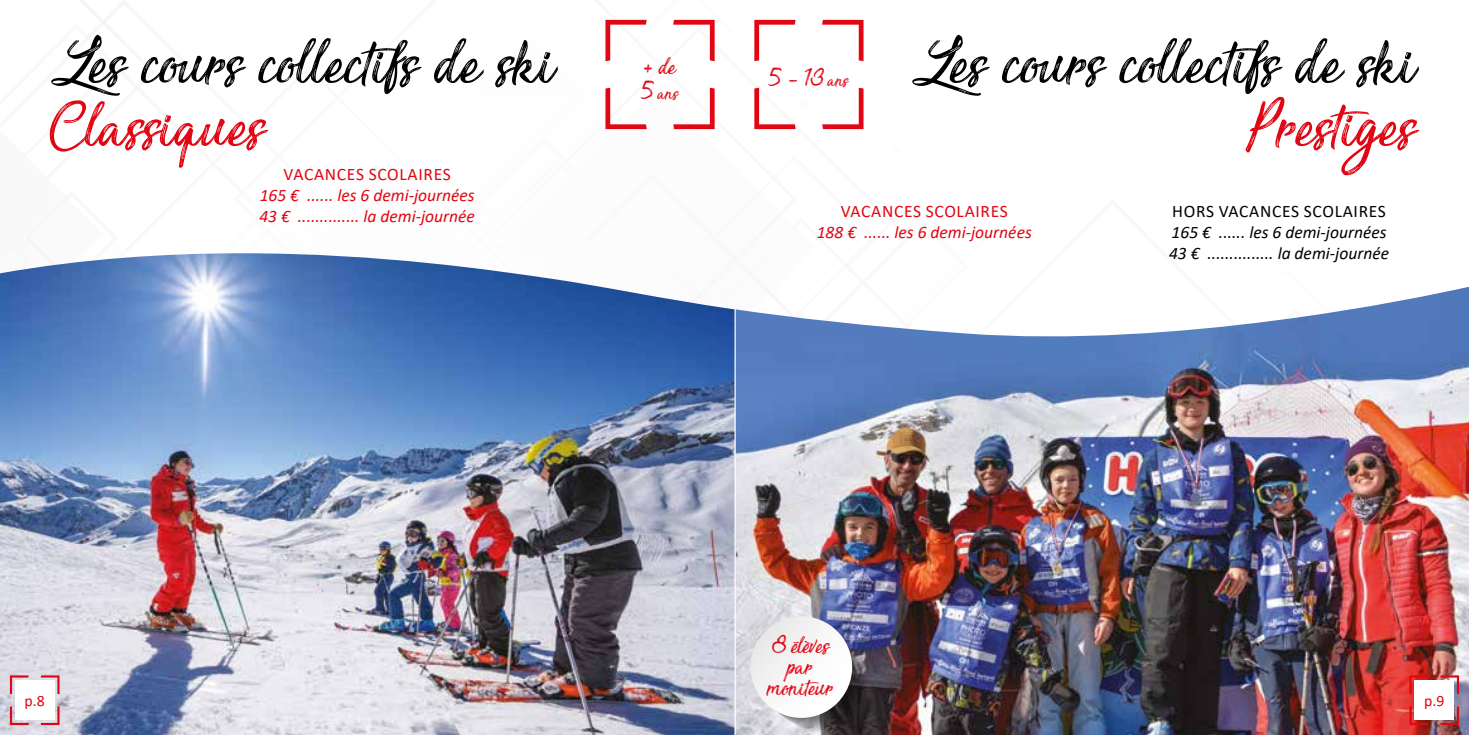
<style>
.page{position:relative;width:1469px;height:735px;background:#fff}
.page>*{position:absolute;margin:0;border:0;box-sizing:border-box;transform-origin:0 0}
.t1{font:84px "Sensations and Qualities";color:#000}
.t2{font:84px "Sensations and Qualities";color:#e10613}
.t3{font:31.5px "Sensations and Qualities";color:#e10613}
.t4{font:24.5px "Sensations and Qualities";color:#e10613}
.t5{font:italic 17.5px/21px "Calibri";color:#e10613}
.t6{font:italic 17.5px/21px "Calibri";color:#000}
.t7{font:17.5px "Calibri";letter-spacing:.04em;color:#e10613}
.t8{font:17.5px "Calibri";letter-spacing:.04em;color:#000}
.t9{font:15.75px "Calibri";color:#e10613}
.s1{font-size:31.5px}
.s2{font-size:24.5px}
</style>
<div class="page">
<img style="left:0;top:0;width:1468px;height:734px">
<div style="left:1414px;top:680px;width:39px;height:39px;background:#fff"></div>
<h1 class="t1" style="left:50px;top:22px;width:510px">Les cours collectifs de ski</h1>
<h1 class="t2" style="left:50px;top:85px;width:220px">Classiques</h1>
<p class="t7" style="left:284px;top:162px;width:169px">VACANCES SCOLAIRES</p>
<p class="t5" style="left:259px;top:184px;width:217px">165 € ...... les 6 demi-journées<br>43 € .............. la demi-journée</p>
<h2 class="t3" style="left:643px;top:51px;width:36px">+ de</h2>
<h3 class="t4" style="left:640px;top:81px;width:40px"><span class="s1">5</span> ans</h3>
<h2 class="t3" style="left:768px;top:63px;width:83px">5 - 13 <span class="s2">ans</span></h2>
<h1 class="t1" style="left:910px;top:22px;width:510px">Les cours collectifs de ski</h1>
<h1 class="t2" style="left:1246px;top:85px;width:174px">Prestiges</h1>
<p class="t7" style="left:840px;top:199px;width:169px">VACANCES SCOLAIRES</p>
<p class="t5" style="left:816px;top:220px;width:216px">188 € ...... les 6 demi-journées</p>
<p class="t8" style="left:1172px;top:199px;width:215px">HORS VACANCES SCOLAIRES</p>
<p class="t6" style="left:1169px;top:220px;width:221px">165 € ...... les 6 demi-journées<br>43 € ............... la demi-journée</p>
<h2 class="t3" style="left:772px;top:629px;width:60px">8 élèves</h2>
<h2 class="t3" style="left:789px;top:650px;width:27px">par</h2>
<h2 class="t3" style="left:768px;top:671px;width:68px">moniteur</h2>
<p class="t9" style="left:25px;top:689px;width:22px">p.8</p>
<p class="t9" style="left:1424px;top:689px;width:22px">p.9</p>
</div>
